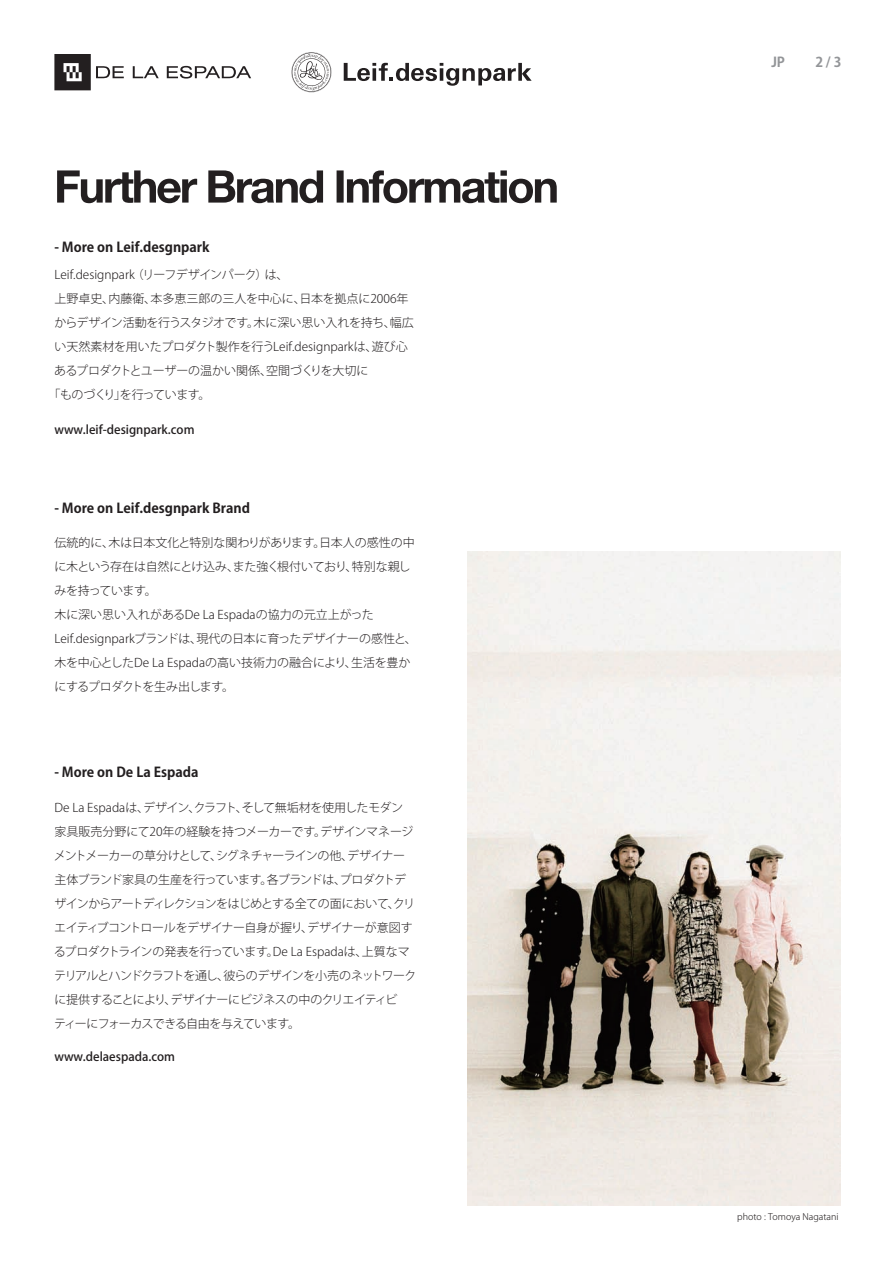
<style>
.page{position:relative;width:893px;height:1263px;background:#fff}
.page>*{position:absolute;margin:0;border:0;box-sizing:border-box;transform-origin:0 0}
.t1{font:700 13.5px "Koz Go Pro";color:#231f20}
.t2{font:700 13.5px "Koz Go Pro";color:#939598}
.t3{font:300 12px/24px "Koz Go Pro";letter-spacing:-.04em;color:#231f20}
.t4{font:300 12px/24px "Koz Go Pro";color:#231f20}
.t5{font:300 12px "Koz Go Pro";letter-spacing:-.02em;color:#231f20}
.t6{font:500 12px "Koz Go Pro";color:#231f20}
.t7{font:300 9px "Koz Go Pro";color:#231f20}
</style>
<div class="page">
<svg style="left:57px;top:170px;width:500px;height:33px"></svg>
<svg style="left:54px;top:54px;width:197px;height:36px"></svg>
<svg style="left:291px;top:52px;width:41px;height:40px"></svg>
<svg style="left:344px;top:63px;width:188px;height:23px"></svg>
<img style="left:468px;top:552px;width:373px;height:653px">
<p class="t1" style="left:54px;top:239px;width:157px">- More on Leif.desgnpark</p>
<p class="t4" style="left:54px;top:263px;width:236px">Leif.designpark （リーフデザインパーク）は、</p>
<p class="t4" style="left:54px;top:287px;width:356px">上野卓史、内藤衛、本多恵三郎の三人を中心に、日本を拠点に2006年</p>
<p class="t5" style="left:54px;top:315px;width:361px">からデザイン活動を行うスタジオです。木に深い思い入れを持ち、幅広</p>
<p class="t4" style="left:54px;top:335px;width:355px">い天然素材を用いたプロダクト製作を行うLeif.designparkは、遊び心</p>
<p class="t5" style="left:54px;top:363px;width:316px">あるプロダクトとユーザーの温かい関係、空間づくりを大切に</p>
<p class="t3" style="left:49px;top:383px;width:163px">「ものづくり」を行っています。</p>
<p class="t6" style="left:54px;top:422px;width:142px">www.leif-designpark.com</p>
<p class="t1" style="left:54px;top:499px;width:197px">- More on Leif.desgnpark Brand</p>
<p class="t4" style="left:54px;top:531px;width:364px">伝統的に、木は日本文化と特別な関わりがあります。日本人の感性の中に木という存在は自然にとけ込み、また強く根付いており、特別な親しみを持っています。<br>木に深い思い入れがあるDe La Espadaの協力の元立上がった<br>Leif.designparkブランドは、現代の日本に育ったデザイナーの感性と、木を中心としたDe La Espadaの高い技術力の融合により、生活を豊かにするプロダクトを生み出します。</p>
<p class="t1" style="left:54px;top:763px;width:145px">- More on De La Espada</p>
<p class="t3" style="left:54px;top:795px;width:364px">De La Espadaは、デザイン、クラフト、そして無垢材を使用したモダン家具販売分野にて20年の経験を持つメーカーです。デザインマネージメントメーカーの草分けとして、シグネチャーラインの他、デザイナー主体ブランド家具の生産を行っています。各ブランドは、プロダクトデザインからアートディレクションをはじめとする全ての面において、クリエイティブコントロールをデザイナー自身が握り、デザイナーが意図するプロダクトラインの発表を行っています。De La Espadaは、上質なマテリアルとハンドクラフトを通し、彼らのデザインを小売のネットワークに提供することにより、デザイナーにビジネスの中のクリエイティビ<br>ティーにフォーカスできる自由を与えています。</p>
<p class="t6" style="left:54px;top:1049px;width:122px">www.delaespada.com</p>
<p class="t2" style="left:771px;top:53px;width:15px">JP</p>
<p class="t2" style="left:815px;top:53px;width:28px">2 / 3</p>
<p class="t7" style="left:737px;top:1210px;width:103px">photo : Tomoya Nagatani</p>
</div>
